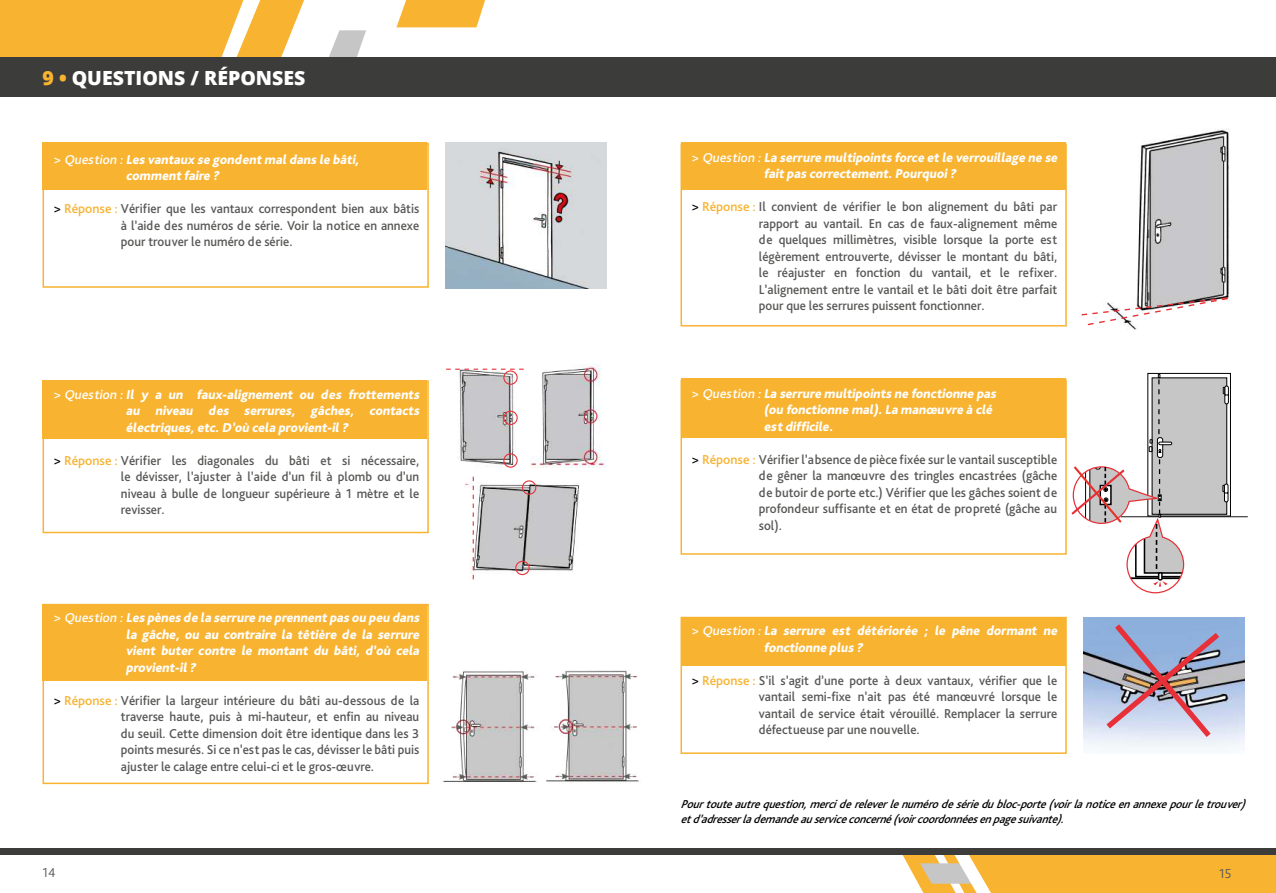
<style>
.page{position:relative;width:1276px;height:893px;background:#fff}
.page>*{position:absolute;margin:0;border:0;box-sizing:border-box;transform-origin:0 0}
.t1{font:800 19.5px "Open Sans";color:#fff}
.t2{font:500 13.5px/16.5px "Bliss Pro";color:#575756;text-align:justify;scale:.95 1}
.t3{font:italic 800 13.5px/16.5px "Bliss Pro";color:#fff}
.t4{font:300 13.5px "Bliss Pro";color:#575756}
.t5{font:italic 500 12px/15px "Bliss Pro";color:#000;scale:.96 1}
.s1{color:#f8b331}
.s2{font-weight:500;font-style:normal}
.s3{font-weight:500}
.s4{color:#000}
</style>
<div class="page">
<img style="left:1130px;top:128px;width:100px;height:202px">
<svg style="left:1081px;top:296px;width:148px;height:30px"></svg>
<div style="left:681px;top:143px;width:385px;height:47px;background:#f8b331"></div>
<div style="left:680px;top:143px;width:386px;height:184px;border:2px solid #f8b331"></div>
<img style="left:1083px;top:617px;width:161px;height:132px">
<img style="left:1100px;top:619px;width:125px;height:124px">
<div style="left:681px;top:617px;width:385px;height:49px;background:#f8b331"></div>
<div style="left:680px;top:617px;width:386px;height:137px;border:2px solid #f8b331"></div>
<div style="left:681px;top:379px;width:385px;height:59px;background:#f8b331"></div>
<div style="left:680px;top:379px;width:386px;height:176px;border:2px solid #f8b331"></div>
<div style="left:1147px;top:373px;width:83px;height:143px;border:1px solid #000"></div>
<div style="left:1152px;top:378px;width:74px;height:136px;background:#c6c6c6"></div>
<div style="left:1151px;top:377px;width:76px;height:138px;border:1px solid #000"></div>
<hr style="left:1120px;top:516px;width:127px;height:1px;background:#000">
<div style="left:1157px;top:437px;width:6px;height:21px;border:1px solid #000;border-radius:2px"></div>
<div style="left:1158px;top:442px;width:14px;height:3px;border:1px solid #000"></div>
<div style="left:1224px;top:386px;width:4px;height:18px;border:1px solid #000;border-radius:2px"></div>
<svg style="left:1223px;top:387px;width:5px;height:9px"></svg>
<div style="left:1224px;top:484px;width:4px;height:18px;border:1px solid #000;border-radius:2px"></div>
<svg style="left:1222px;top:485px;width:6px;height:9px"></svg>
<svg style="left:1149px;top:374px;width:22px;height:78px"></svg>
<svg style="left:1071px;top:459px;width:113px;height:135px"></svg>
<img style="left:445px;top:143px;width:161px;height:145px">
<img style="left:442px;top:671px;width:95px;height:113px">
<img style="left:546px;top:670px;width:93px;height:114px">
<img style="left:530px;top:364px;width:76px;height:104px">
<img style="left:464px;top:476px;width:116px;height:104px">
<div style="left:522px;top:480px;width:14px;height:15px;border:1px solid #e73037;border-radius:50%"></div>
<div style="left:515px;top:561px;width:14px;height:14px;border:1px solid #e73037;border-radius:50%"></div>
<img style="left:446px;top:368px;width:78px;height:100px">
<div style="left:503px;top:411px;width:15px;height:14px;border:1px solid #e73037;border-radius:50%"></div>
<div style="left:503px;top:370px;width:15px;height:15px;border:1px solid #e73037;border-radius:50%"></div>
<div style="left:503px;top:453px;width:15px;height:15px;border:1px solid #e73037;border-radius:50%"></div>
<svg style="left:446px;top:369px;width:78px;height:1px"></svg>
<svg style="left:473px;top:477px;width:1px;height:102px"></svg>
<div style="left:43px;top:143px;width:384px;height:47px;background:#f8b331"></div>
<div style="left:43px;top:143px;width:386px;height:145px;border:2px solid #f8b331"></div>
<div style="left:43px;top:380px;width:384px;height:59px;background:#f8b331"></div>
<div style="left:43px;top:380px;width:386px;height:153px;border:2px solid #f8b331"></div>
<div style="left:43px;top:604px;width:384px;height:76px;background:#f8b331"></div>
<div style="left:43px;top:604px;width:386px;height:180px;border:2px solid #f8b331"></div>
<svg style="left:902px;top:855px;width:374px;height:38px;background:#f5ba49"></svg>
<svg style="left:0;top:0;width:304px;height:57px;background:#f8b942"></svg>
<svg style="left:329px;top:30px;width:37px;height:27px"></svg>
<svg style="left:396px;top:0;width:89px;height:27px;background:#f8bb47"></svg>
<div style="left:0;top:57px;width:638px;height:40px;background:#3c3c3b"></div>
<div style="left:638px;top:57px;width:638px;height:40px;background:#3c3c3b"></div>
<div style="left:0;top:848px;width:1276px;height:7px;background:#3c3c3b"></div>
<h1 class="t1" style="left:43px;top:63px;width:264px"><span class="s1">9 •</span> QUESTIONS / RÉPONSES</h1>
<p class="t3" style="left:126px;top:151px;width:237px;text-indent:-72px"><span class="s2">&gt;</span> <span class="s3">Question :</span>Les vantaux se gondent maldans le bâti, comment faire ?</p>
<p class="t2" style="left:121px;top:200px;width:315px;text-indent:-67px"><span class="s4">&gt;</span> <span class="s1">Réponse :</span> Vérifier que les vantaux correspondent bien aux bâtis à l’aide des numéros de série. Voir la notice en annexe pour trouver le numéro de série.</p>
<p class="t3" style="left:126px;top:386px;width:297px;text-align:justify;text-indent:-72px"><span class="s2">&gt;</span> <span class="s3">Question :</span> Il y a un faux-alignement ou des frottements au niveau des serrures, gâches, contacts électriques,etc.D’où cela provient-il?</p>
<p class="t2" style="left:121px;top:452px;width:315px;text-indent:-67px"><span class="s4">&gt;</span> <span class="s1">Réponse :</span> Vérifier les diagonales du bâti et si nécessaire, le dévisser, l’ajuster à l’aide d’un fil à plomb ou d’un niveau à bulle de longueur supérieure à 1 mètre et le revisser.</p>
<p class="t3" style="left:126px;top:609px;width:297px;text-align:justify;text-indent:-72px"><span class="s2">&gt;</span> <span class="s3">Question :</span> Les pènes de la serrure ne prennent pas ou peu dans la gâche, ou au contraire la têtière de la serrure vient buter contre le montant du bâti, d’où cela provient-il?</p>
<p class="t2" style="left:121px;top:692px;width:315px;text-indent:-67px"><span class="s4">&gt;</span> <span class="s1">Réponse :</span> Vérifier la largeur intérieure du bâti au-dessous de la traverse haute, puis à mi-hauteur, et enfin au niveau du seuil. Cette dimension doit être identique dans les 3 points mesurés. Si ce n’est pas le cas, dévisser le bâti puis ajuster le calage entre celui-ci et le gros-œuvre.</p>
<p class="t4" style="left:43px;top:864px;width:14px">14</p>
<p class="t3" style="left:764px;top:149px;width:297px;text-indent:-72px"><span class="s2">&gt;</span> <span class="s3">Question :</span>La serrure multipoints force et le verrouillage ne se fait pas correctement.Pourquoi?</p>
<p class="t2" style="left:759px;top:198px;width:315px;text-indent:-67px"><span class="s4">&gt;</span> <span class="s1">Réponse :</span> Il convient de vérifier le bon alignement du bâti par rapport au vantail. En cas de faux-alignement même de quelques millimètres, visible lorsque la porte est légèrement entrouverte, dévisser le montant du bâti, le réajuster en fonction du vantail, et le refixer.<br>L’alignement entre le vantail et le bâti doit être parfait pour que les serrures puissent fonctionner.</p>
<p class="t3" style="left:764px;top:385px;width:236px;text-indent:-72px"><span class="s2">&gt;</span> <span class="s3">Question :</span> La serrure multipoints ne fonctionne pas (ou fonctionne mal).La manœuvre à clé est difficile.</p>
<p class="t2" style="left:759px;top:451px;width:315px;text-indent:-67px"><span class="s4">&gt;</span> <span class="s1">Réponse :</span> Vérifier l’absence de pièce fixée sur le vantail susceptible de gêner la manœuvre des tringles encastrées (gâche de butoir de porte etc.) Vérifier que les gâches soient de profondeur suffisante et en état de propreté (gâche au sol).</p>
<p class="t3" style="left:764px;top:622px;width:297px;text-indent:-72px"><span class="s2">&gt;</span> <span class="s3">Question :</span> La serrure est détériorée ; le pêne dormant ne fonctionne plus ?</p>
<p class="t2" style="left:759px;top:671px;width:315px;text-indent:-67px"><span class="s4">&gt;</span> <span class="s1">Réponse :</span> S’il s’agit d’une porte à deux vantaux, vérifier que le vantail semi-fixe n’ait pas été manœuvré lorsque le vantail de service était vérouillé. Remplacer la serrure défectueuse par une nouvelle.</p>
<p class="t5" style="left:680px;top:796px;width:594px">Pourtouteautrequestion,mercidereleverlenumérodesériedubloc-porte(voirlanoticeenannexepourletrouver) etd’adresserlademandeauserviceconcerné(voircoordonnéesenpagesuivante).</p>
<p class="t4" style="left:1219px;top:865px;width:14px">15</p>
</div>
